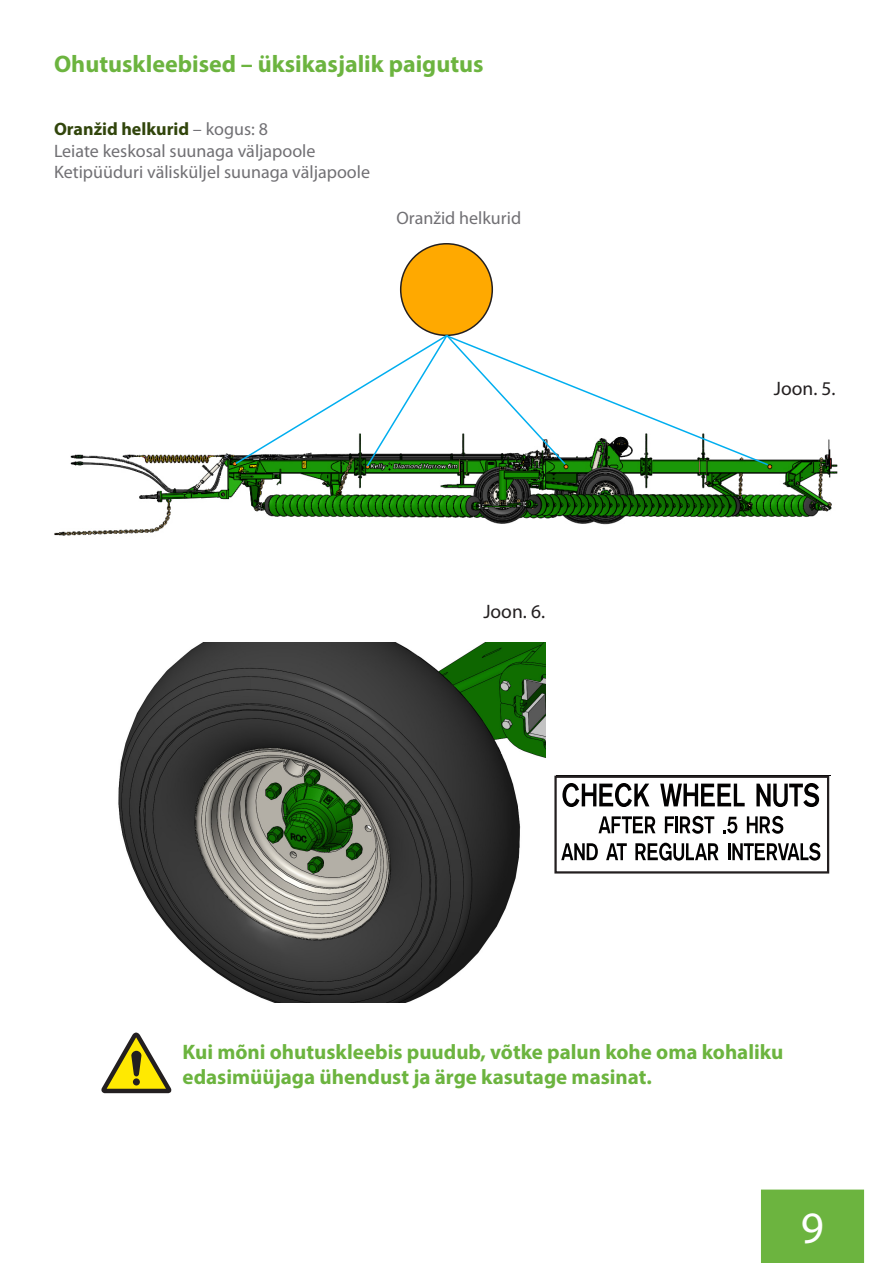
<style>
.page{position:relative;width:893px;height:1263px;background:#fff}
.page>*{position:absolute;margin:0;border:0;box-sizing:border-box;transform-origin:0 0}
.t1{font:45px "Myriad Pro";color:#fff}
.t2{font:700 24px "Myriad Pro";color:#6cb43f}
.t3{font:700 21px/25.2px "Myriad Pro";color:#6cb43f}
.t4{font:19.5px "Myriad Pro";color:#231f20}
.t5{font:18px "Myriad Pro";color:#717074}
.t6{font:700 18px "Myriad Pro";color:#31450b}
.s1{font-weight:400;color:#717074}
</style>
<div class="page">
<div style="left:761px;top:1189px;width:103px;height:74px;background:#6cb43f;border:2px solid #6cb43f"></div>
<img style="left:54px;top:439px;width:784px;height:97px">
<div style="left:401px;top:244px;width:91px;height:91px;background:#ffa900;border-radius:50%"></div>
<div style="left:400px;top:243px;width:93px;height:93px;border:2px solid #231f20;border-radius:50%"></div>
<svg style="left:101px;top:1032px;width:71px;height:61px"></svg>
<img style="left:118px;top:642px;width:427px;height:360px">
<svg style="left:756px;top:783px;width:63px;height:24px"></svg>
<svg style="left:562px;top:783px;width:87px;height:24px"></svg>
<svg style="left:660px;top:784px;width:85px;height:22px"></svg>
<svg style="left:606px;top:843px;width:21px;height:17px"></svg>
<svg style="left:561px;top:843px;width:37px;height:17px"></svg>
<svg style="left:747px;top:816px;width:36px;height:18px"></svg>
<svg style="left:680px;top:816px;width:34px;height:18px"></svg>
<svg style="left:598px;top:816px;width:57px;height:17px"></svg>
<svg style="left:665px;top:816px;width:9px;height:17px"></svg>
<svg style="left:635px;top:843px;width:83px;height:18px"></svg>
<hr style="left:675px;top:816px;width:3px;height:17px;background:#020101">
<svg style="left:728px;top:843px;width:92px;height:18px"></svg>
<svg style="left:723px;top:817px;width:14px;height:16px"></svg>
<div style="left:554px;top:776px;width:275px;height:97px;border:2px solid #231f20"></div>
<svg style="left:234px;top:333px;width:536px;height:135px"></svg>
<p class="t2" style="left:54px;top:48px;width:431px">Ohutuskleebised – üksikasjalik paigutus</p>
<p class="t6" style="left:54px;top:117px;width:216px">Oranžid helkurid <span class="s1">– kogus: 8</span></p>
<p class="t5" style="left:54px;top:141px;width:263px">Leiate keskosal suunaga väljapoole</p>
<p class="t5" style="left:54px;top:162px;width:318px">Ketipüüduri välisküljel suunaga väljapoole</p>
<p class="t5" style="left:396px;top:208px;width:126px">Oranžid helkurid</p>
<p class="t4" style="left:483px;top:601px;width:63px">Joon. 6.</p>
<p class="t4" style="left:774px;top:378px;width:63px">Joon. 5.</p>
<p class="t3" style="left:183px;top:1038px;width:602px">Kui mõni ohutuskleebis puudub, võtke palun kohe oma kohaliku edasimüüjaga ühendust ja ärge kasutage masinat.</p>
<h1 class="t1" style="left:801px;top:1203px;width:25px">9</h1>
</div>
